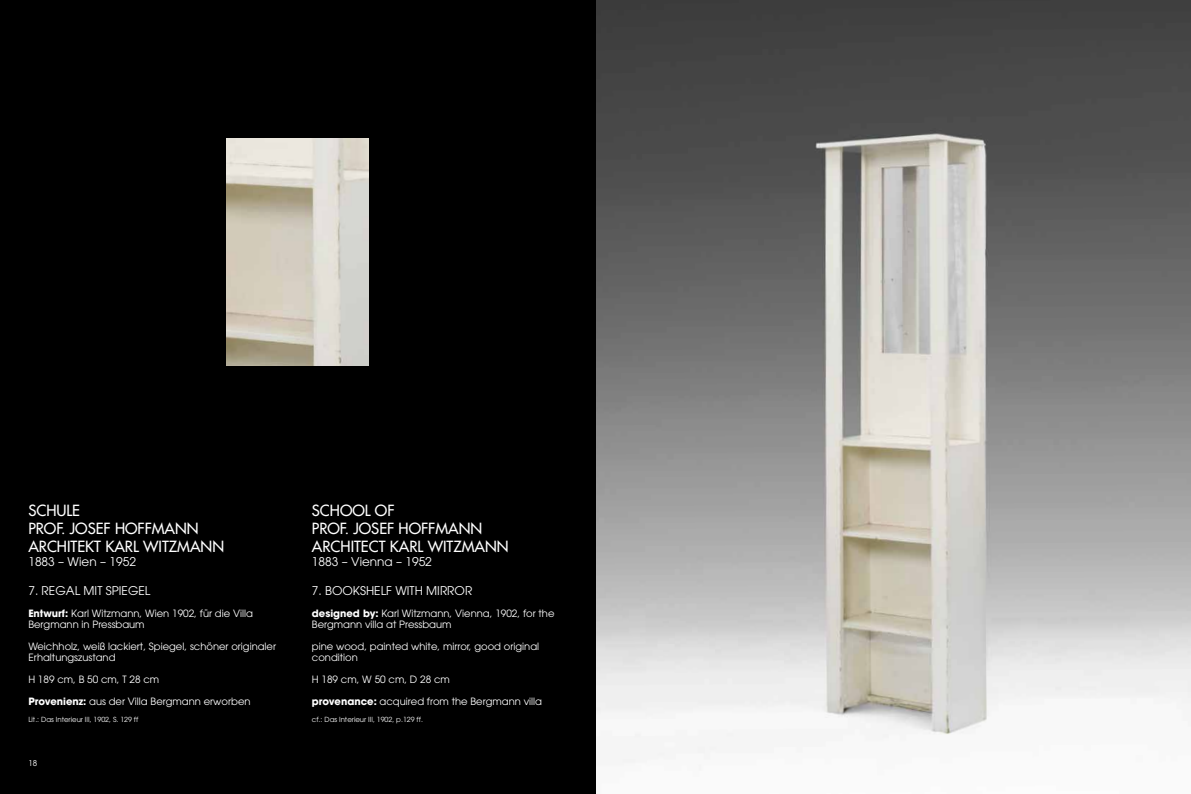
<style>
.page{position:relative;width:1191px;height:794px;background:#000}
.page>*{position:absolute;margin:0;border:0;box-sizing:border-box;transform-origin:0 0}
.t1{font:15px/18px "Futura";color:#fff}
.t2{font:12px "Avant Garde";color:#fff}
.t3{font:10px/11px "Avant Garde";color:#fff}
.t4{font:8px "Avant Garde";color:#fff}
.t5{font:7px "Avant Garde";color:#fff}
.s1{font-weight:700}
</style>
<div class="page">
<img style="left:596px;top:0;width:595px;height:794px">
<img style="left:227px;top:139px;width:142px;height:227px">
<h1 class="t1" style="left:28px;top:501px;width:197px">SCHULE<br>PROF. JOSEF HOFFMANN<br>ARCHITEKT KARL WITZMANN</h1>
<p class="t2" style="left:28px;top:555px;width:109px">1883 – Wien – 1952</p>
<p class="t2" style="left:28px;top:583px;width:124px">7. REGAL MIT SPIEGEL</p>
<p class="t3" style="left:28px;top:608px;width:226px"><span class="s1">Entwurf:</span> Karl Witzmann, Wien 1902, für die Villa<br>Bergmann in Pressbaum</p>
<p class="t3" style="left:28px;top:641px;width:249px">Weichholz, weiß lackiert, Spiegel, schöner originaler<br>Erhaltungszustand</p>
<p class="t3" style="left:28px;top:674px;width:132px">H 189 cm, B 50 cm, T 28 cm</p>
<p class="t3" style="left:28px;top:696px;width:224px"><span class="s1">Provenienz:</span> aus der Villa Bergmann erworben</p>
<p class="t5" style="left:28px;top:715px;width:111px">Lit.: Das Interieur III, 1902, S. 129 ff</p>
<p class="t4" style="left:28px;top:758px;width:10px">18</p>
<h1 class="t1" style="left:312px;top:501px;width:198px">SCHOOL OF<br>PROF. JOSEF HOFFMANN<br>ARCHITECT KARL WITZMANN</h1>
<p class="t2" style="left:312px;top:555px;width:122px">1883 – Vienna – 1952</p>
<p class="t2" style="left:312px;top:583px;width:162px">7. BOOKSHELF WITH MIRROR</p>
<p class="t3" style="left:312px;top:608px;width:244px"><span class="s1">designed by:</span> Karl Witzmann, Vienna, 1902, for the<br>Bergmann villa at Pressbaum</p>
<p class="t3" style="left:312px;top:641px;width:229px">pine wood, painted white, mirror, good original condition</p>
<p class="t3" style="left:312px;top:674px;width:139px">H 189 cm, W 50 cm, D 28 cm</p>
<p class="t3" style="left:312px;top:696px;width:232px"><span class="s1">provenance:</span> acquired from the Bergmann villa</p>
<p class="t5" style="left:312px;top:715px;width:112px">cf.: Das Interieur III, 1902, p.129 ff.</p>
</div>
